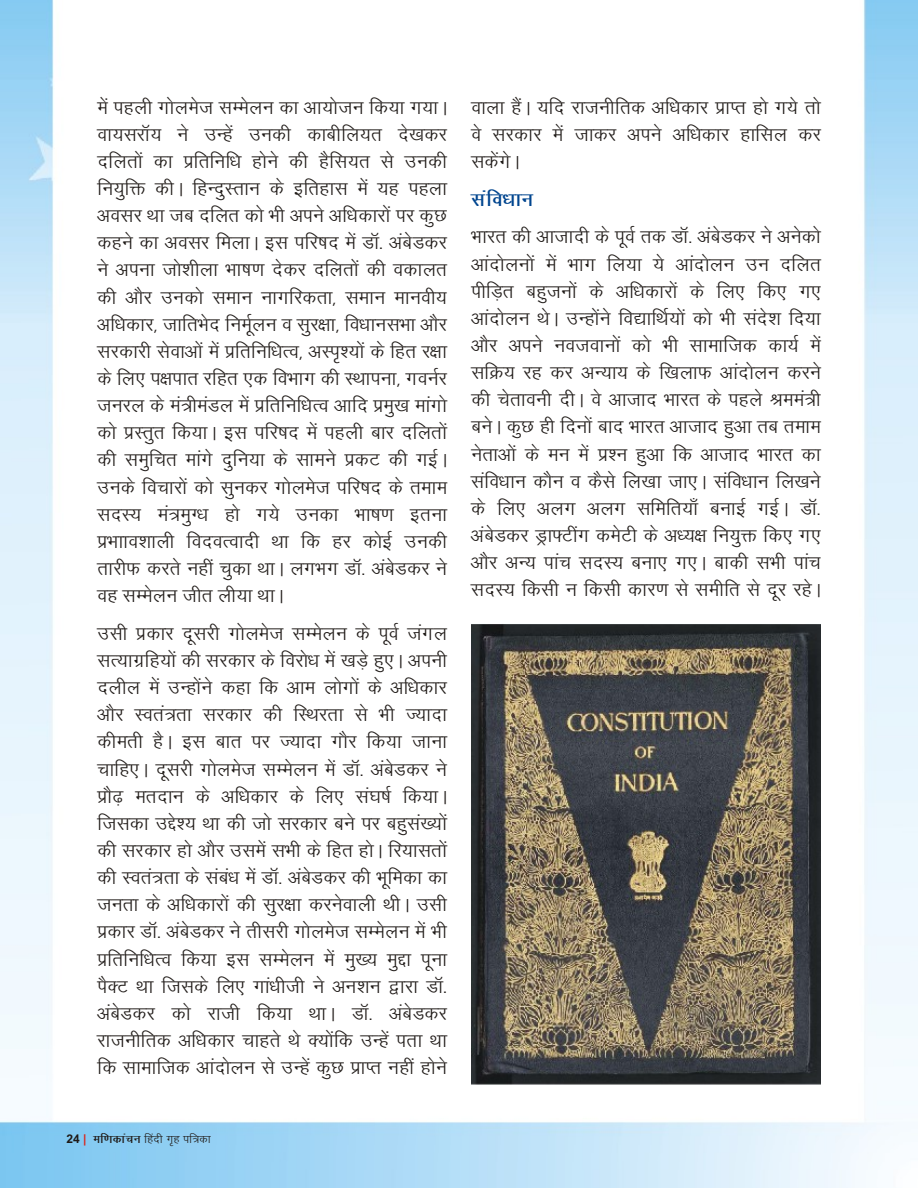
<style>
.page{position:relative;width:918px;height:1188px;background:#fff}
.page>*{position:absolute;margin:0;border:0;box-sizing:border-box;transform-origin:0 0}
.t1{font:22.5px/27.2px "Kruti Dev 010";color:#1f1a17;text-align:justify}
.t2{font:700 22.5px "Kruti Dev 010";color:#00458f}
.t3{font:13.5px "Kruti Dev 010";color:#1f1a17}
.s1{font-family:"Arial";font-weight:700;font-size:12px}
.s2{font-family:"Arial";font-weight:700;font-size:12px;color:#d9261c}
.s3{font-weight:700}
</style>
<div class="page">
<img style="left:0;top:0;width:918px;height:1188px">
<img style="left:471px;top:624px;width:350px;height:460px">
<p class="t1" style="left:97px;top:93px;width:351px">esa igyh xksyest lEesyu dk vk;kstu fd;k x;kA ok;ljkW; us mUgsa mudh dkchfy;r ns[kdj nfyrkas dk izfrfuf/k gksus dh gSfl;r ls mudh fu;qfä dhA fgUnqLrku ds bfrgkl esa ;g igyk volj Fkk tc nfyr dks Hkh vius vf/kdkjksa ij dqN dgus dk volj feykA bl ifj"kn esa MkW- vacsMdj us viuk tks'khyk Hkk"k.k nsdj nfyrksa dh odkyr dh vkSj mudks leku ukxfjdrk] leku ekuoh; vf/kdkj] tkfrHksn fuewZyu o lqj{kk] fo/kkulHkk vkSj ljdkjh lsokvksa esa izfrfuf/kRo] vLi`';ksa ds fgr j{kk ds fy, i{kikr jfgr ,d foHkkx dh LFkkiuk] xouZj tujy ds ea=heaMy esa izfrfuf/kRo vkfn izeq[k ekaxks dks izLrqr fd;kA bl ifj"kn esa igyh ckj nfyrksa dh leqfpr ekaxs nqfu;k ds lkeus izdV dh xbZA muds fopkjksa dks lqudj xksyest ifj"kn ds reke lnL; ea=eqX/k gks x;s mudk Hkk"k.k bruk izHkkko'kkyh fonoRoknh Fkk fd gj dksbZ mudh rkjhQ djrs ugha pqdk FkkA yxHkx MkW- vacsMdj us og lEesyu thr yh;k FkkA</p>
<p class="t1" style="left:97px;top:620px;width:351px">mlh izdkj nwljh xksyest lEesyu ds iwoZ taxy lR;kxzfg;ksa dh ljdkj ds fojks/k esa [kM+s gq,A viuh nyhy esa mUgksaus dgk fd vke yksxksa ds vf/kdkj vkSj Lora=rk ljdkj dh fLFkjrk ls Hkh T;knk dherh gSA bl ckr ij T;knk xkSj fd;k tkuk pkfg,A nwljh xksyest lEesyu esa MkW- vacsMdj us izkS&lt;+ ernku ds vf/kdkj ds fy, la?k"kZ fd;kA ftldk mÌs'; Fkk dh tks ljdkj cus ij cgqla[;ksa dh ljdkj gks vkSj mlesa lHkh ds fgr gksA fj;klrksa dh Lora=rk ds laca/k esa MkW- vacsMdj dh Hkwfedk dk turk ds vf/kdkjksa dh lqj{kk djusokyh FkhA mlh izdkj MkW- vacsMdj us rhljh xksyest lEesyu esa Hkh izfrfuf/kRo fd;k bl lEesyu esa eq[; eqÌk iwuk iSDV Fkk ftlds fy, xka/khth us vu'ku }kjk MkW&shy;vacsMdj dks jkth fd;k FkkA MkW- vacsMdj jktuhfrd vf/kdkj pkgrs Fks D;ksafd mUgsa irk Fkk fd lkekftd vkanksyu ls mUgsa dqN izkIr ugha gksus</p>
<p class="t3" style="left:67px;top:1132px;width:146px"><span class="s1">24</span> <span class="s2">|</span> <span class="s3">ef.kdkapu</span> fganh x`g if=dk</p>
<p class="t1" style="left:471px;top:93px;width:351px">okyk gSaA ;fn jktuhfrd vf/kdkj izkIr gks x;s rks os ljdkj esa tkdj vius vf/kdkj gkfly dj ldsaxsA</p>
<p class="t2" style="left:471px;top:188px;width:64px">lafo/kku</p>
<p class="t1" style="left:471px;top:223px;width:351px">Hkkjr dh vktknh ds iwoZ rd MkW- vacsMdj us vusdks vkanksyuksa esa Hkkx fy;k ;s vkanksyu mu nfyr ihfM+r cgqtuksa ds vf/kdkjksa ds fy, fd, x, vkanksyu FksA mUgksaus fo|kfFkZ;ksa dks Hkh lans'k fn;k vkSj vius uotokuksa dks Hkh lkekftd dk;Z esa lfØ; jg dj vU;k; ds f[kykQ vkanksyu djus dh psrkouh nhA os vktkn Hkkjr ds igys Jeea=h cusA dqN gh fnuksa ckn Hkkjr vktkn gqvk rc reke usrkvksa ds eu esa iz'u gqvk fd vktkn Hkkjr dk lafo/kku dkSu o dSls fy[kk tk,A lafo/kku fy[kus ds fy, vyx vyx lfefr;k¡ cukbZ xbZA MkW&shy;vacsMdj Mªk¶Vhax desVh ds v/;{k fu;qä fd, x, vkSj vU; ikap lnL; cuk, x,A ckdh lHkh ikap lnL; fdlh u fdlh dkj.k ls lehfr ls nwj jgsA</p>
</div>
